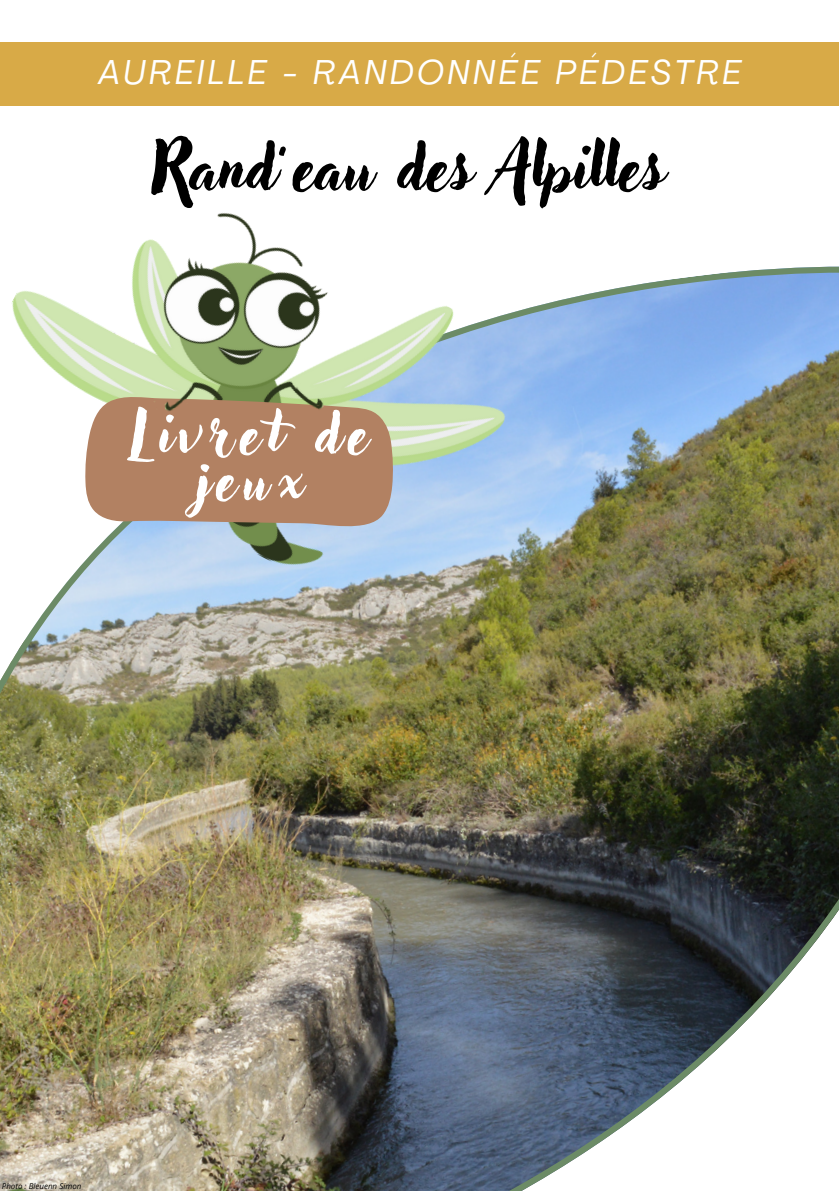
<style>
.page{position:relative;width:839px;height:1191px;background:#fff}
.page>*{position:absolute;margin:0;border:0;box-sizing:border-box;transform-origin:0 0}
.t1{font:64.6px "Adlery Pro";color:#000}
.t2{font:56.8px/46.2px "Adlery Pro";letter-spacing:.12em;color:#fff;text-align:center}
.t3{font:italic 34px "Agrandir";letter-spacing:.11em;color:#fff}
.t4{font:italic 8px "Open Sans";color:#000}
</style>
<div class="page">
<div style="left:0;top:43px;width:838px;height:63px;background:#d8aa47"></div>
<img style="left:0;top:266px;width:838px;height:925px">
<img style="left:0;top:213px;width:539px;height:414px">
<svg style="left:85px;top:394px;width:308px;height:139px;background:#b28d72"></svg>
<img style="left:292px;top:383px;width:49px;height:37px">
<img style="left:143px;top:383px;width:54px;height:41px">
<p class="t3" style="left:98px;top:58px;width:644px">AUREILLE - RANDONNÉE PÉDESTRE</p>
<h2 class="t1" style="left:152px;top:137px;width:514px">Rand’eau des Alpilles</h2>
<p class="t2" style="left:131px;top:415px;width:238px">Livret de jeux</p>
<h1 class="t4" style="left:2px;top:1180px;width:81px">Photo : Bleuenn Simon</h1>
</div>
